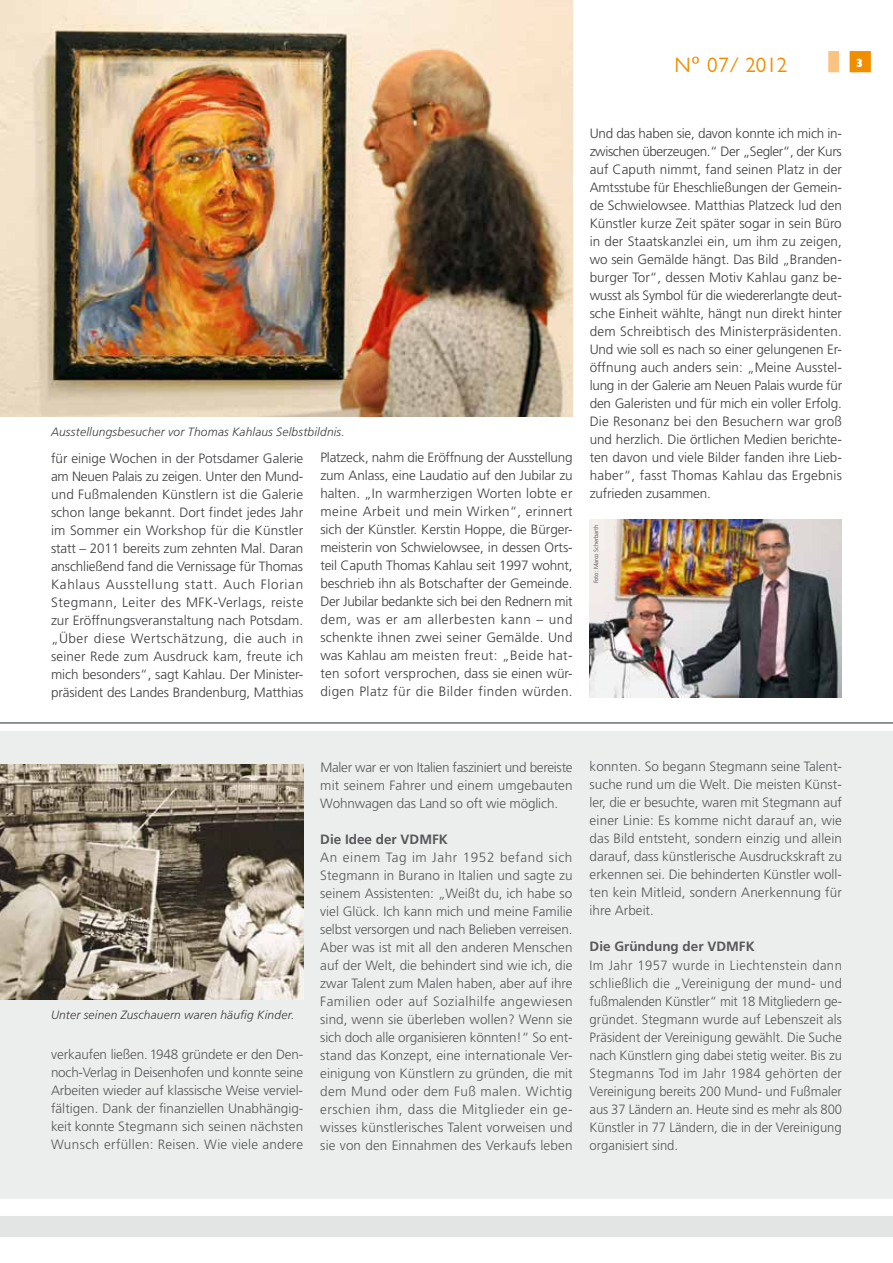
<style>
.page{position:relative;width:893px;height:1263px;background:#fff}
.page>*{position:absolute;margin:0;border:0;box-sizing:border-box;transform-origin:0 0}
.t1{font:21px "Gill Sans";color:#f18e00}
.t2{font:300 13.5px/18px "Frutiger";color:#3e3d40;text-align:justify}
.t3{font:300 13.5px/18px "Frutiger";letter-spacing:.01em;color:#58585a;text-align:justify}
.t4{font:700 13.5px "Frutiger";color:#58585a}
.t5{font:700 13.5px "Frutiger CE";color:#58585a}
.t6{font:italic 300 12px "Frutiger";letter-spacing:.015em;color:#3e3d40}
.t7{font:800 12px "Gill Sans";color:#fff}
.t8{font:300 6px "Frutiger";letter-spacing:-.01em;color:#3e3d40}
.s1{font-family:"Helvetica"}
</style>
<div class="page">
<div style="left:0;top:731px;width:893px;height:468px;background:#eceded"></div>
<div style="left:0;top:1216px;width:893px;height:21px;background:#e3e4e4"></div>
<hr style="left:0;top:722px;width:893px;height:2px;background:#707172">
<img style="left:0;top:764px;width:303px;height:235px">
<div style="left:828px;top:51px;width:11px;height:21px;background:#fac381;border:2px solid #fac381"></div>
<div style="left:850px;top:51px;width:21px;height:21px;background:#f18e00;border:2px solid #f18e00"></div>
<img style="left:0;top:0;width:573px;height:417px">
<img style="left:590px;top:519px;width:252px;height:178px">
<h1 class="t1" style="left:675px;top:53px;width:114px">N<span class="s1">º</span> 07/ 2012</h1>
<p class="t7" style="left:855px;top:56px;width:10px">3</p>
<p class="t6" style="left:51px;top:425px;width:295px">Ausstellungsbesucher vor Thomas Kahlaus Selbstbildnis.</p>
<p class="t2" style="left:51px;top:449px;width:254px">für einige Wochen in der Potsdamer Galerie am Neuen Palais zu zeigen. U nter den Mund&shy;und Fußmalenden Künstlern ist die Galerie schon lange bekannt. Dort findet jedes Jahr im Sommer ein Workshop für die Künstler statt – 2011 bereits zum zehnten Mal. Daran anschließend fand die Vernissage für Thomas Kahlaus Ausstellung statt. Auch Florian Stegmann, Leiter des MFK-Verlags, reiste zur Eröffnungsveranstaltung nach Potsdam. „Über diese Wertschätzung, die auch in seiner Rede zum Ausdruck kam, freute ich mich besonders“, sagt Kahlau. Der Minister&shy;präsident des Landes Brandenburg, Matthias</p>
<p class="t2" style="left:320px;top:449px;width:254px">Platzeck, nahm die Eröffnung der Ausstellung zum Anlass, eine Laudatio auf den Jubilar zu halten. „In warmherzigen Worten lobte er meine Arbeit und mein Wirken“, erinnert sich der Künstler. Kerstin Hoppe, die B ürger&shy;meisterin von Schwielowsee, in dessen Orts&shy;teil Caputh Thomas Kahlau seit 1997 wohnt, beschrieb ihn als Botschafter der Gemeinde.<br>Der Jubilar bedankte sich bei den Rednern mit dem, was er am allerbesten kann – und schenkte ihnen zwei seiner Gemälde. U nd was Kahlau am meisten freut: „Beide hat&shy;ten sofort versprochen, dass sie einen wür&shy;digen Platz für die Bilder finden würden.</p>
<p class="t2" style="left:590px;top:124px;width:254px">U nd das haben sie, davon konnte ich mich in&shy;zwischen überzeugen.“ Der „Segler“, der Kurs auf Caputh nimmt, fand seinen Platz in der Amtsstube für Eheschließungen der Gemein&shy;de Schwielowsee. Matthias Platzeck lud den Künstler kurze Zeit später sogar in sein Büro in der Staatskanzlei ein, um ihm zu zeigen, wo sein Gemälde hängt. Das Bild „Branden&shy;burger Tor“, dessen Motiv Kahlau ganz be&shy;wusst als Symbol für die wiedererlangte deut&shy;sche Einheit wählte, hängt nun direkt hinter dem Schreibtisch des Ministerpräsidenten.<br>U nd wie soll es nach so einer gelungenen Er&shy;öffnung auch anders sein: „Meine Ausstel&shy;lung in der Galerie am Neuen Palais wurde für den Galeristen und für mich ein voller Erfolg.<br>Die Resonanz bei den Besuchern war groß und herzlich. Die örtlichen Medien berichte&shy;ten davon und viele Bilder fanden ihre Lieb&shy;haber“, fasst Thomas Kahlau das Ergebnis zufrieden zusammen.</p>
<p class="t8" style="left:593px;top:583px;width:60px;rotate:-90deg">Foto: Marco Scherbarth</p>
<p class="t6" style="left:51px;top:1008px;width:245px">Unter seinen Zuschauern waren häufig Kinder.</p>
<p class="t3" style="left:51px;top:1045px;width:254px">verkaufen ließen. 1948 gründete er den Den&shy;noch-Verlag in Deisenhofen und konnte seine Arbeiten wieder auf klassische Weise verviel&shy;fältigen. Dank der finanziellen U nabhängig&shy;keit konnte Stegmann sich seinen nächsten Wunsch erfüllen: Reisen. Wie viele andere</p>
<p class="t3" style="left:320px;top:758px;width:254px">Maler war er von Italien fasziniert und bereiste mit seinem Fahrer und einem umgebauten Wohnwagen das Land so oft wie möglich.</p>
<p class="t5" style="left:320px;top:831px;width:129px">Die Idee der VDMFK</p>
<p class="t3" style="left:320px;top:848px;width:254px">An einem Tag im Jahr 1952 befand sich Stegmann in Burano in Italien und sagte zu seinem Assistenten: „Weißt du, ich habe so viel Glück. Ich kann mich und meine Familie selbst versorgen und nach Belieben verreisen.<br>Aber was ist mit all den anderen Menschen auf der Welt, die behindert sind wie ich, die zwar Talent zum Malen haben, aber auf ihre Familien oder auf Sozialhilfe angewiesen sind, wenn sie überleben wollen? Wenn sie sich doch alle organisieren könnten!“ So ent&shy;stand das Konzept, eine internationale Ver&shy;einigung von Künstlern zu gründen, die mit dem Mund oder dem Fuß malen. Wichtig erschien ihm, dass die Mitglieder ein ge&shy;wisses künstlerisches Talent vorweisen und sie von den Einnahmen des Verkaufs leben</p>
<p class="t3" style="left:590px;top:758px;width:254px">konnten. So begann Stegmann seine Talent&shy;suche rund um die Welt. Die meisten Künst&shy;ler, die er besuchte, waren mit Stegmann auf einer Linie: Es komme nicht darauf an, wie das Bild entsteht, sondern einzig und allein darauf, dass künstlerische Ausdruckskraft zu erkennen sei. Die behinderten Künstler woll&shy;ten kein Mitleid, sondern Anerkennung für ihre Arbeit.</p>
<p class="t4" style="left:590px;top:939px;width:167px">Die Gründung der VDMFK</p>
<p class="t3" style="left:590px;top:956px;width:254px">Im Jahr 1957 wurde in Liechtenstein dann schließlich die „Vereinigung der mund- und fußmalenden Künstler“ mit 18 Mitgliedern ge&shy;gründet. Stegmann wurde auf Lebenszeit als Präsident der Vereinigung gewählt. Die Suche nach Künstlern ging dabei stetig weiter. Bis zu Stegmanns Tod im Jahr 1984 gehörten der Vereinigung bereits 200 Mund- und Fußmaler aus 37 Ländern an. Heute sind es mehr als 800<br>Künstler in 77 Ländern, die in der Vereinigung organisiert sind.</p>
</div>
